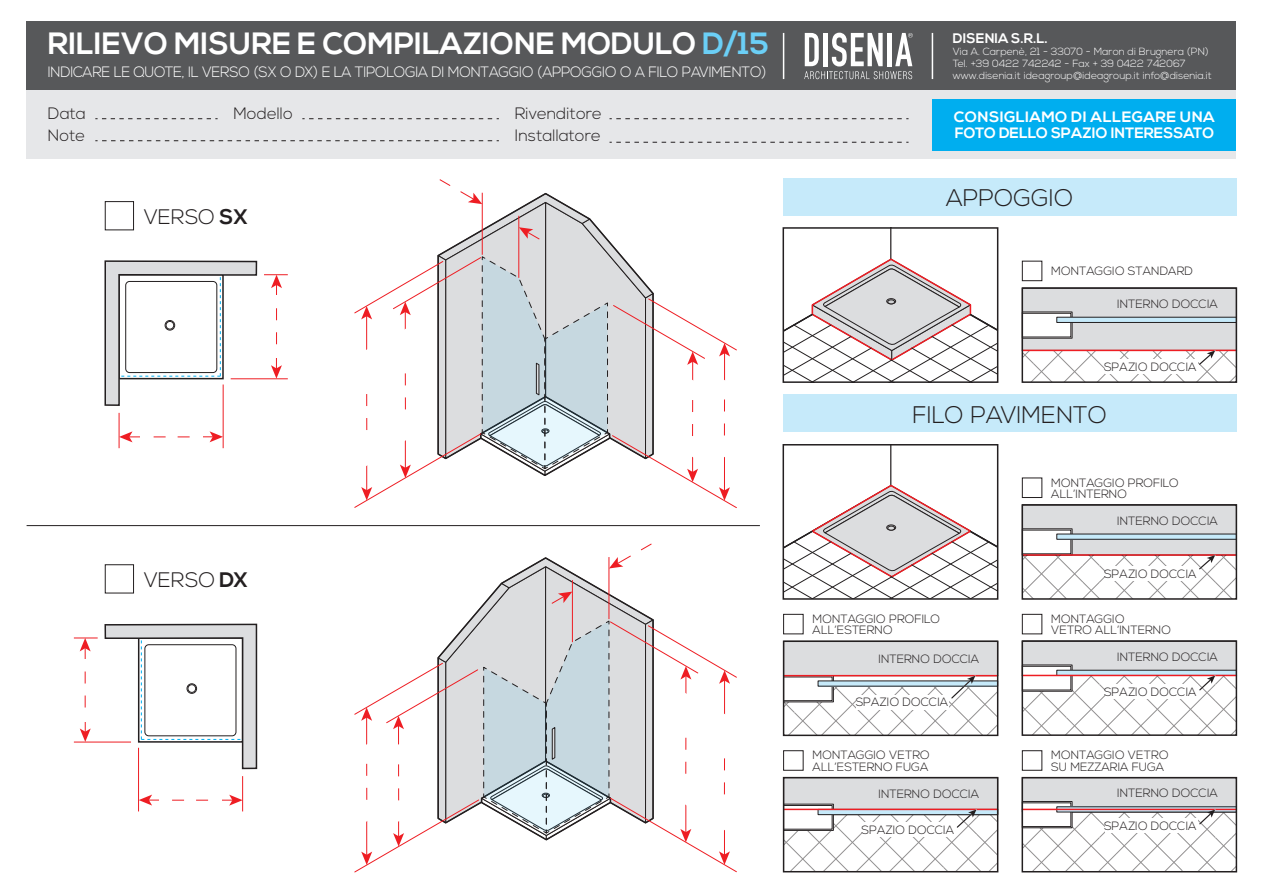
<style>
.page{position:relative;width:1263px;height:893px;background:#fff}
.page>*{position:absolute;margin:0;border:0;box-sizing:border-box;transform-origin:0 0}
.t1{font:700 30.75px "Nexa";color:#fff}
.t2{font:300 24px "Nexa";color:#231f20}
.t3{font:300 21px "Nexa";color:#231f20}
.t4{font:300 16.5px/22.5px "Nexa";color:#231f20}
.t5{font:300 15px "Nexa";letter-spacing:-.02em;color:#fff;scale:.96 1}
.t6{font:700 15px/16.5px "Nexa";letter-spacing:.02em;color:#fff;scale:1.04 1}
.t7{font:700 13.8px "Nexa";letter-spacing:.005em;color:#fff}
.t8{font:300 12px/11.4px "Nexa";color:#231f20}
.t9{font:300 10.35px/12px "Nexa";color:#fff}
.s1{color:#6bcff6}
.s2{font-weight:700}
</style>
<div class="page">
<div style="left:27px;top:90px;width:1209px;height:69px;background:#e6e7e9"></div>
<div style="left:932px;top:99px;width:304px;height:52px;background:#00aeef"></div>
<hr style="left:27px;top:525px;width:733px;height:1px;background:#231f20">
<div style="left:105px;top:201px;width:29px;height:29px;border:1px solid #231f20"></div>
<svg style="left:95px;top:118px;width:123px;height:1px"></svg>
<svg style="left:302px;top:118px;width:197px;height:1px"></svg>
<svg style="left:95px;top:140px;width:404px;height:1px"></svg>
<svg style="left:609px;top:118px;width:299px;height:1px"></svg>
<svg style="left:609px;top:142px;width:299px;height:1px"></svg>
<div style="left:105px;top:564px;width:29px;height:29px;border:1px solid #231f20"></div>
<div style="left:27px;top:21px;width:1209px;height:69px;background:#57585a"></div>
<svg style="left:804px;top:33px;width:109px;height:46px"></svg>
<hr style="left:932px;top:33px;width:1px;height:46px;background:#fff">
<hr style="left:783px;top:33px;width:1px;height:46px;background:#fff">
<hr style="left:129px;top:436px;width:84px;height:1px;background:#ee1d23">
<svg style="left:210px;top:431px;width:13px;height:11px"></svg>
<svg style="left:120px;top:431px;width:12px;height:11px"></svg>
<hr style="left:223px;top:384px;width:1px;height:64px;background:#ee1d23">
<hr style="left:119px;top:413px;width:1px;height:35px;background:#ee1d23">
<div style="left:140px;top:431px;width:62px;height:12px;background:#fff"></div>
<hr style="left:276px;top:284px;width:1px;height:85px;background:#ee1d23">
<svg style="left:271px;top:365px;width:11px;height:13px"></svg>
<hr style="left:231px;top:378px;width:57px;height:1px;background:#ee1d23">
<svg style="left:264px;top:274px;width:24px;height:14px"></svg>
<div style="left:271px;top:295px;width:11px;height:63px;background:#fff"></div>
<svg style="left:104px;top:260px;width:154px;height:147px"></svg>
<svg style="left:153px;top:436px;width:37px;height:1px"></svg>
<svg style="left:276px;top:308px;width:1px;height:37px"></svg>
<hr style="left:148px;top:800px;width:85px;height:1px;background:#ee1d23">
<svg style="left:139px;top:795px;width:13px;height:11px"></svg>
<svg style="left:229px;top:795px;width:13px;height:11px"></svg>
<hr style="left:138px;top:748px;width:1px;height:63px;background:#ee1d23">
<hr style="left:242px;top:776px;width:1px;height:35px;background:#ee1d23">
<div style="left:159px;top:794px;width:63px;height:12px;background:#fff"></div>
<hr style="left:85px;top:647px;width:1px;height:85px;background:#ee1d23">
<svg style="left:80px;top:728px;width:11px;height:14px"></svg>
<hr style="left:74px;top:742px;width:57px;height:1px;background:#ee1d23">
<svg style="left:74px;top:637px;width:24px;height:14px"></svg>
<div style="left:79px;top:659px;width:12px;height:62px;background:#fff"></div>
<svg style="left:104px;top:623px;width:154px;height:147px"></svg>
<svg style="left:172px;top:800px;width:37px;height:1px"></svg>
<svg style="left:85px;top:671px;width:1px;height:37px"></svg>
<svg style="left:354px;top:179px;width:383px;height:329px"></svg>
<svg style="left:354px;top:543px;width:383px;height:330px"></svg>
<div style="left:783px;top:178px;width:453px;height:37px;background:#c6eafa"></div>
<div style="left:783px;top:395px;width:453px;height:37px;background:#c6eafa"></div>
<div style="left:783px;top:614px;width:21px;height:20px;border:1px solid #231f20"></div>
<div style="left:783px;top:750px;width:21px;height:21px;border:1px solid #231f20"></div>
<svg style="left:785px;top:230px;width:210px;height:150px"></svg>
<svg style="left:785px;top:447px;width:210px;height:150px"></svg>
<div style="left:1022px;top:261px;width:20px;height:20px;border:1px solid #231f20"></div>
<div style="left:1022px;top:477px;width:20px;height:21px;border:1px solid #231f20"></div>
<div style="left:1022px;top:614px;width:20px;height:20px;border:1px solid #231f20"></div>
<div style="left:1022px;top:750px;width:20px;height:21px;border:1px solid #231f20"></div>
<div style="left:782px;top:227px;width:216px;height:156px;border:2px solid #231f20"></div>
<div style="left:782px;top:444px;width:216px;height:156px;border:2px solid #231f20"></div>
<div style="left:1022px;top:778px;width:214px;height:34px;background:#dcdddf"></div>
<svg style="left:1022px;top:801px;width:50px;height:27px"></svg>
<div style="left:1022px;top:801px;width:50px;height:27px;border:1px solid #231f20"></div>
<div style="left:1057px;top:807px;width:179px;height:5px;background:#d3a5b2"></div>
<div style="left:1021px;top:777px;width:216px;height:95px;border:2px solid #231f20"></div>
<div style="left:784px;top:778px;width:214px;height:37px;background:#dcdddf"></div>
<svg style="left:786px;top:807px;width:44px;height:2px"></svg>
<div style="left:783px;top:805px;width:49px;height:24px;border:1px solid #231f20"></div>
<div style="left:783px;top:777px;width:215px;height:95px;border:2px solid #231f20"></div>
<div style="left:784px;top:641px;width:214px;height:35px;background:#dcdddf"></div>
<hr style="left:784px;top:675px;width:214px;height:1px;background:#ee1d23">
<div style="left:783px;top:640px;width:215px;height:96px;border:2px solid #231f20"></div>
<div style="left:1022px;top:641px;width:214px;height:34px;background:#dcdddf"></div>
<svg style="left:1024px;top:668px;width:45px;height:7px"></svg>
<div style="left:1022px;top:666px;width:49px;height:24px;border:1px solid #231f20"></div>
<div style="left:1057px;top:670px;width:179px;height:5px;background:#c6eafa"></div>
<div style="left:1021px;top:640px;width:216px;height:96px;border:2px solid #231f20"></div>
<div style="left:1022px;top:505px;width:214px;height:50px;background:#dcdddf"></div>
<div style="left:1022px;top:529px;width:50px;height:26px;background:#fff"></div>
<div style="left:1057px;top:534px;width:179px;height:5px;background:#c6eafa"></div>
<hr style="left:1022px;top:554px;width:214px;height:2px;background:#ee1d23">
<div style="left:1021px;top:504px;width:216px;height:96px;border:2px solid #231f20"></div>
<div style="left:1022px;top:288px;width:214px;height:62px;background:#dcdddf"></div>
<div style="left:1022px;top:312px;width:50px;height:26px;background:#fff"></div>
<div style="left:1022px;top:313px;width:49px;height:24px;border:1px solid #231f20"></div>
<div style="left:1057px;top:317px;width:179px;height:5px;background:#c6eafa"></div>
<div style="left:1056px;top:317px;width:180px;height:6px;border:1px solid #231f20"></div>
<div style="left:1021px;top:287px;width:216px;height:96px;border:2px solid #231f20"></div>
<svg style="left:1022px;top:809px;width:214px;height:63px"></svg>
<svg style="left:784px;top:809px;width:214px;height:63px"></svg>
<svg style="left:784px;top:676px;width:214px;height:59px"></svg>
<svg style="left:1022px;top:675px;width:214px;height:60px"></svg>
<svg style="left:1022px;top:555px;width:214px;height:44px"></svg>
<svg style="left:1022px;top:350px;width:214px;height:32px"></svg>
<p class="t1" style="left:48px;top:26px;width:722px">RILIEVO MISURE E COMPILAZIONE MODULO <span class="s1">D/15</span></p>
<p class="t5" style="left:48px;top:64px;width:750px">INDICARE LE QUOTE, IL VERSO (SX O DX) E LA TIPOLOGIA DI MONTAGGIO (APPOGGIO O A FILO PAVIMENTO)</p>
<p class="t7" style="left:953px;top:30px;width:96px">DISENIA S.R.L.</p>
<p class="t9" style="left:953px;top:46px;width:260px">Via A. Carpenè, 21 - 33070 - Maron di Brugnera (PN)<br>Tel. +39 0422 742242 - Fax + 39 0422 742067 www.disenia.it ideagroup@ideagroup.it info@disenia.it</p>
<p class="t4" style="left:48px;top:103px;width:40px">Data<br>Note</p>
<p class="t4" style="left:515px;top:103px;width:89px">Rivenditore<br>Installatore</p>
<p class="t4" style="left:233px;top:103px;width:61px">Modello</p>
<p class="t6" style="left:954px;top:109px;width:253px">CONSIGLIAMO DI ALLEGARE UNA<br>FOTO DELLO SPAZIO INTERESSATO</p>
<p class="t2" style="left:946px;top:184px;width:129px">APPOGGIO</p>
<p class="t3" style="left:144px;top:204px;width:106px">VERSO <span class="s2">SX</span></p>
<p class="t8" style="left:1051px;top:266px;width:143px">MONTAGGIO STANDARD</p>
<p class="t8" style="left:1117px;top:299px;width:102px">INTERNO DOCCIA</p>
<p class="t8" style="left:1104px;top:361px;width:94px">SPAZIO DOCCIA</p>
<p class="t2" style="left:912px;top:401px;width:196px">FILO PAVIMENTO</p>
<p class="t8" style="left:1051px;top:477px;width:129px">MONTAGGIO PROFILO<br>ALL’INTERNO</p>
<p class="t8" style="left:1117px;top:516px;width:102px">INTERNO DOCCIA</p>
<p class="t3" style="left:144px;top:567px;width:106px">VERSO <span class="s2">DX</span></p>
<p class="t8" style="left:1104px;top:568px;width:94px">SPAZIO DOCCIA</p>
<p class="t8" style="left:812px;top:614px;width:129px">MONTAGGIO PROFILO<br>ALL’ESTERNO</p>
<p class="t8" style="left:1051px;top:614px;width:121px">MONTAGGIO<br>VETRO ALL’INTERNO</p>
<p class="t8" style="left:878px;top:654px;width:102px">INTERNO DOCCIA</p>
<p class="t8" style="left:856px;top:697px;width:94px">SPAZIO DOCCIA</p>
<p class="t8" style="left:1117px;top:652px;width:102px">INTERNO DOCCIA</p>
<p class="t8" style="left:1104px;top:686px;width:94px">SPAZIO DOCCIA</p>
<p class="t8" style="left:812px;top:750px;width:119px">MONTAGGIO VETRO<br>ALL’ESTERNO FUGA</p>
<p class="t8" style="left:878px;top:788px;width:102px">INTERNO DOCCIA</p>
<p class="t8" style="left:861px;top:824px;width:94px">SPAZIO DOCCIA</p>
<p class="t8" style="left:1051px;top:750px;width:119px">MONTAGGIO VETRO<br>SU MEZZARIA FUGA</p>
<p class="t8" style="left:1117px;top:788px;width:102px">INTERNO DOCCIA</p>
<p class="t8" style="left:1104px;top:820px;width:94px">SPAZIO DOCCIA</p>
</div>
